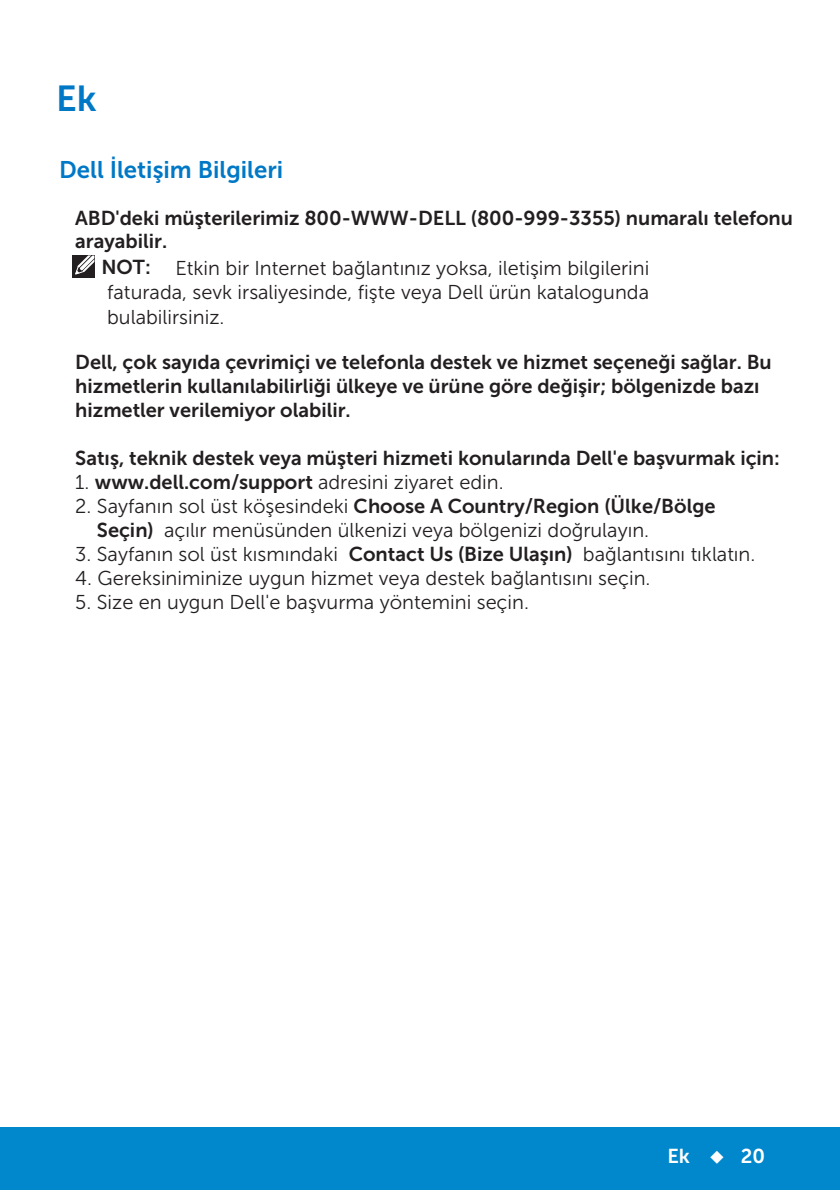
<style>
.page{position:relative;width:840px;height:1190px;background:#fff}
.page>*{position:absolute;margin:0;border:0;box-sizing:border-box;transform-origin:0 0}
.t1{font:36px "Museo Sans For Dell 700";color:#0078c6}
.t2{font:24px "Museo Sans For Dell 700";color:#0078c6}
.t3{font:20px/24.4px "Museo Sans For Dell 300";color:#231f20;text-align:justify}
.t4{font:20px/24px "Museo Sans For Dell 700";color:#231f20}
.t5{font:20px "Museo Sans For Dell 700";color:#fff}
.s1{font-family:"Museo Sans For Dell 700"}
.s2{font-family:"Museo Sans For Dell 300"}
</style>
<div class="page">
<div style="left:0;top:1127px;width:839px;height:63px;background:#0087cc"></div>
<div style="left:72px;top:256px;width:22px;height:22px;background:#231f20"></div>
<svg style="left:74px;top:255px;width:20px;height:20px"></svg>
<h1 class="t1" style="left:56px;top:78px;width:42px">Ek</h1>
<p class="t2" style="left:59px;top:156px;width:226px">Dell İletişim Bilgileri</p>
<p class="t4" style="left:75px;top:207px;width:719px;line-height:22.6px">ABD'deki müşterilerimiz 800-WWW-DELL (800-999-3355) numaralı telefonu arayabilir.</p>
<p class="t3" style="left:101px;top:256px;width:549px"><span class="s1">NOT:</span> Etkin bir Internet bağlantınız yoksa, iletişim bilgilerini faturada, sevk irsaliyesinde, fişte veya Dell ürün katalogunda bulabilirsiniz.</p>
<p class="t4" style="left:75px;top:350px;width:698px">Dell, çok sayıda çevrimiçi ve telefonla destek ve hizmet seçeneği sağlar. Bu hizmetlerin kullanılabilirliği ülkeye ve ürüne göre değişir; bölgenizde bazı hizmetler verilemiyor olabilir.</p>
<p class="t4" style="left:75px;top:446px;width:706px">Satış, teknik destek veya müşteri hizmeti konularında Dell'e başvurmak için:</p>
<p class="t3" style="left:75px;top:470px;width:430px">1. <span class="s1">www.dell.com/support</span> adresini ziyaret edin.</p>
<p class="t4" style="left:75px;top:494px;width:642px"><span class="s2">2. Sayfanın sol üst köşesindeki</span> Choose A Country/Region (Ülke/Bölge</p>
<p class="t3" style="left:97px;top:518px;width:554px"><span class="s1">Seçin)</span> açılır menüsünden ülkenizi veya bölgenizi doğrulayın.</p>
<p class="t3" style="left:75px;top:542px;width:682px">3. Sayfanın sol üst kısmındaki <span class="s1">Contact Us (Bize Ulaşın)</span> bağlantısını tıklatın.</p>
<p class="t3" style="left:75px;top:566px;width:577px">4. Gereksiniminize uygun hizmet veya destek bağlantısını seçin.</p>
<p class="t3" style="left:75px;top:590px;width:455px">5. Size en uygun Dell'e başvurma yöntemini seçin.</p>
<p class="t5" style="left:667px;top:1145px;width:99px">Ek ◆ 20</p>
</div>
